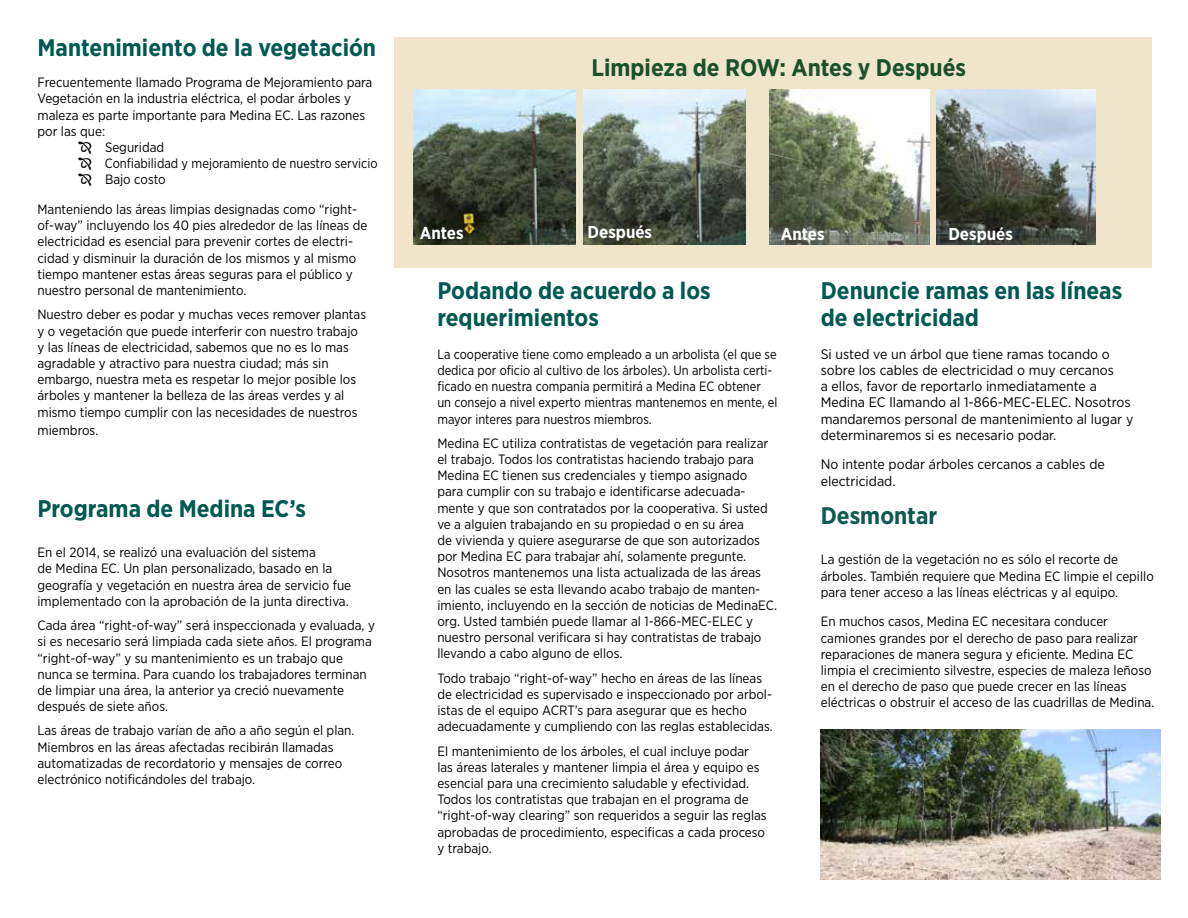
<style>
.page{position:relative;width:1188px;height:918px;background:#fff}
.page>*{position:absolute;margin:0;border:0;box-sizing:border-box;transform-origin:0 0}
.t1{font:700 24px/27px "Gotham Narrow";color:#005952}
.t2{font:700 24px "Gotham Narrow";color:#1a5129}
.t3{font:700 24px "Gotham Narrow";color:#0e5952}
.t4{font:700 17.25px "Gotham Narrow";color:#fff}
.t5{font:13.8px/16.2px "Gotham Narrow";color:#000;scale:1.04 1}
.t6{font:13.5px/16.2px "Gotham Narrow";color:#000}
.t7{font:13.5px/16.2px "Gotham Narrow";color:#000;scale:.95 1}
.t8{font:13.5px "Gotham Narrow";color:#000;scale:.96 1}
</style>
<div class="page">
<div style="left:394px;top:37px;width:758px;height:230px;background:#eee5cb"></div>
<img style="left:413px;top:89px;width:163px;height:155px">
<img style="left:583px;top:89px;width:163px;height:155px">
<img style="left:770px;top:89px;width:159px;height:155px">
<img style="left:936px;top:89px;width:160px;height:155px">
<img style="left:821px;top:729px;width:340px;height:150px">
<h1 class="t1" style="left:38px;top:34px;width:340px">Mantenimiento de la vegetación</h1>
<p class="t6" style="left:38px;top:74px;width:336px">Frecuentemente llamado Programa de Mejoramiento para</p>
<p class="t6" style="left:38px;top:90px;width:315px">Vegetación en la industria eléctrica, el podar árboles y</p>
<p class="t6" style="left:38px;top:106px;width:329px">maleza es parte importante para Medina EC. Las razones</p>
<p class="t6" style="left:38px;top:123px;width:69px">por las que:</p>
<p class="t6" style="left:105px;top:139px;width:61px">Seguridad</p>
<p class="t8" style="left:105px;top:155px;width:286px">Confiabilidad y mejoramiento de nuestro servicio</p>
<p class="t6" style="left:105px;top:171px;width:62px">Bajo costo</p>
<p class="t6" style="left:38px;top:201px;width:331px">Manteniendo las áreas limpias designadas como “right&shy;of-way” incluyendo los 40 pies alrededor de las líneas de electricidad es esencial para prevenir cortes de electri&shy;cidad y disminuir la duración de los mismos y al mismo tiempo mantener estas áreas seguras para el público y nuestro personal de mantenimiento.</p>
<p class="t6" style="left:38px;top:306px;width:330px">Nuestro deber es podar y muchas veces remover plantas y o vegetación que puede interferir con nuestro trabajo y las líneas de electricidad, sabemos que no es lo mas agradable y atractivo para nuestra ciudad; más sin embargo, nuestra meta es respetar lo mejor posible los árboles y mantener la belleza de las áreas verdes y al mismo tiempo cumplir con las necesidades de nuestros</p>
<p class="t6" style="left:38px;top:421px;width:62px">miembros.</p>
<h1 class="t1" style="left:38px;top:495px;width:270px">Programa de Medina EC’s</h1>
<p class="t6" style="left:38px;top:544px;width:315px">En el 2014, se realizó una evaluación del sistema<br>de Medina EC. Un plan personalizado, basado en la geografía y vegetación en nuestra área de servicio fue implementado con la aprobación de la junta directiva.</p>
<p class="t6" style="left:38px;top:617px;width:339px">Cada área “right-of-way” será inspeccionada y evaluada, y si es necesario será limpiada cada siete años. El programa “right-of-way” y su mantenimiento es un trabajo que nunca se termina. Para cuando los trabajadores terminan de limpiar una área, la anterior ya creció nuevamente después de siete años.</p>
<p class="t6" style="left:38px;top:722px;width:319px">Las áreas de trabajo varían de año a año según el plan.<br>Miembros en las áreas afectadas recibirán llamadas automatizadas de recordatorio y mensajes de correo electrónico notificándoles del trabajo.</p>
<h1 class="t2" style="left:591px;top:53px;width:376px">Limpieza de ROW: Antes y Después</h1>
<p class="t4" style="left:420px;top:222px;width:45px">Antes</p>
<p class="t4" style="left:588px;top:221px;width:66px">Después</p>
<p class="t4" style="left:781px;top:223px;width:45px">Antes</p>
<p class="t4" style="left:948px;top:223px;width:66px">Después</p>
<h1 class="t1" style="left:821px;top:277px;width:303px">Denuncie ramas en las líneas de electricidad</h1>
<p class="t5" style="left:821px;top:346px;width:302px">Si usted ve un árbol que tiene ramas tocando o sobre los cables de electricidad o muy cercanos<br>a ellos, favor de reportarlo inmediatamente a Medina EC llamando al 1-866-MEC-ELEC. Nosotros mandaremos personal de mantenimiento al lugar y determinaremos si es necesario podar.</p>
<p class="t5" style="left:821px;top:456px;width:275px">No intente podar árboles cercanos a cables de electricidad.</p>
<h1 class="t3" style="left:821px;top:500px;width:118px">Desmontar</h1>
<p class="t6" style="left:821px;top:551px;width:335px">La gestión de la vegetación no es sólo el recorte de árboles. También requiere que Medina EC limpie el cepillo para tener acceso a las líneas eléctricas y al equipo.</p>
<p class="t6" style="left:821px;top:613px;width:335px">En muchos casos, Medina EC necesitara conducer camiones grandes por el derecho de paso para realizar reparaciones de manera segura y eficiente. Medina EC limpia el crecimiento silvestre, especies de maleza leñoso en el derecho de paso que puede crecer en las líneas eléctricas o obstruir el acceso de las cuadrillas de Medina.</p>
<h1 class="t1" style="left:437px;top:277px;width:275px">Podando de acuerdo a los requerimientos</h1>
<p class="t7" style="left:437px;top:346px;width:360px">La cooperative tiene como empleado a un arbolista (el que se dedica por oficio al cultivo de los árboles). Un arbolista certi&shy;ficado en nuestra compania permitirá a Medina EC obtener un consejo a nivel experto mientras mantenemos en mente, el mayor interes para nuestros miembros.</p>
<p class="t6" style="left:437px;top:435px;width:341px">Medina EC utiliza contratistas de vegetación para realizar el trabajo. Todos los contratistas haciendo trabajo para Medina EC tienen sus credenciales y tiempo asignado<br>para cumplir con su trabajo e identificarse adecuada&shy;mente y que son contratados por la cooperativa. Si usted ve a alguien trabajando en su propiedad o en su área<br>de vivienda y quiere asegurarse de que son autorizados por Medina EC para trabajar ahí, solamente pregunte.<br>Nosotros mantenemos una lista actualizada de las áreas en las cuales se esta llevando acabo trabajo de manten&shy;imiento, incluyendo en la sección de noticias de MedinaEC. org. Usted también puede llamar al 1-866-MEC-ELEC y nuestro personal verificara si hay contratistas de trabajo llevando a cabo alguno de ellos.</p>
<p class="t6" style="left:437px;top:670px;width:337px">Todo trabajo “right-of-way” hecho en áreas de las líneas de electricidad es supervisado e inspeccionado por arbol&shy;istas de el equipo ACRT’s para asegurar que es hecho adecuadamente y cumpliendo con las reglas establecidas.</p>
<p class="t6" style="left:437px;top:743px;width:331px">El mantenimiento de los árboles, el cual incluye podar las áreas laterales y mantener limpia el área y equipo es esencial para una crecimiento saludable y efectividad.<br>Todos los contratistas que trabajan en el programa de “right-of-way clearing” son requeridos a seguir las reglas aprobadas de procedimiento, especificas a cada proceso y trabajo.</p>
</div>
